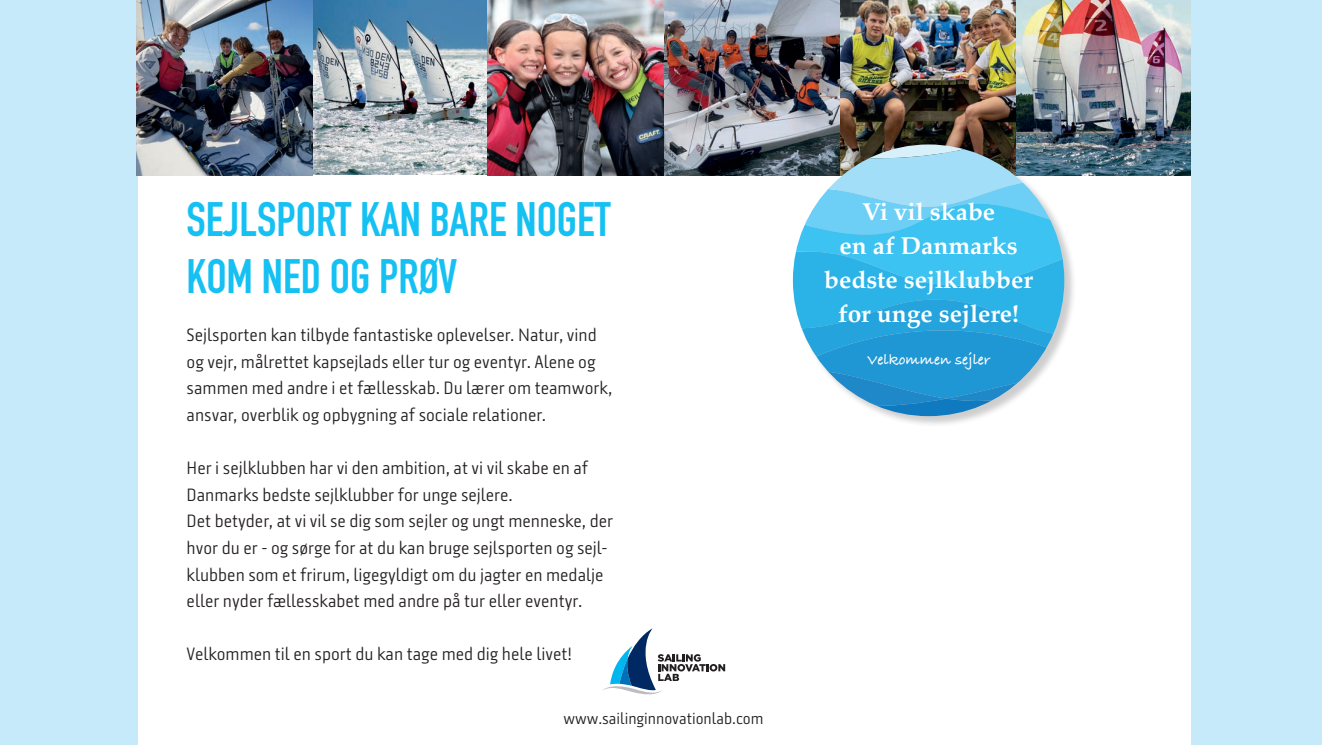
<style>
.page{position:relative;width:1322px;height:745px;background:#fff}
.page>*{position:absolute;margin:0;border:0;box-sizing:border-box;transform-origin:0 0}
.t1{font:700 47.62px/57.1px "DIN Condensed";color:#15c0f2}
.t2{font:700 24.5px/34px "Palatino";color:#fff;text-align:center}
.t3{font:300 17.75px/26.5px "Klampenborg";color:#231f20}
.t4{font:700 16px "Bradley Hand ITCTT";color:#fff}
.t5{font:300 15.88px "Klampenborg";color:#231f20}
</style>
<div class="page">
<div style="left:0;top:0;width:1322px;height:744px;background:#c6eafa"></div>
<div style="left:138px;top:0;width:1053px;height:744px;background:#fff"></div>
<img style="left:312px;top:0;width:176px;height:174px">
<img style="left:136px;top:0;width:176px;height:176px">
<img style="left:488px;top:0;width:702px;height:176px">
<svg style="left:603px;top:628px;width:122px;height:67px"></svg>
<div style="left:793px;top:144px;width:283px;height:284px;background:#231f20;opacity:.22"></div>
<svg style="left:793px;top:144px;width:271px;height:272px;background:#5db8df"></svg>
<h1 class="t1" style="left:187px;top:190px;width:425px">SEJLSPORT KAN BARE NOGET<br>KOM NED OG PRØV</h1>
<p class="t3" style="left:187px;top:321px;width:427px">Sejlsporten kan tilbyde fantastiske oplevelser. Natur, vind og vejr, målrettet kapsejlads eller tur og eventyr. Alene og sammen med andre i et fællesskab. Du lærer om teamwork, ansvar, overblik og opbygning af sociale relationer.</p>
<p class="t3" style="left:187px;top:454px;width:428px">Her i sejlklubben har vi den ambition, at vi vil skabe en af Danmarks bedste sejlklubber for unge sejlere.<br>Det betyder, at vi vil se dig som sejler og ungt menneske, der hvor du er - og sørge for at du kan bruge sejlsporten og sejl&shy;klubben som et frirum, ligegyldigt om du jagter en medalje eller nyder fællesskabet med andre på tur eller eventyr.</p>
<p class="t3" style="left:187px;top:640px;width:387px">Velkommen til en sport du kan tage med dig hele livet!</p>
<p class="t5" style="left:563px;top:709px;width:201px">www.sailinginnovationlab.com</p>
<h2 class="t2" style="left:824px;top:194px;width:210px">Vi vil skabe<br>en af Danmarks bedste sejlklubber for unge sejlere!</h2>
<p class="t4" style="left:867px;top:347px;width:125px">Velkommen sejler</p>
</div>
